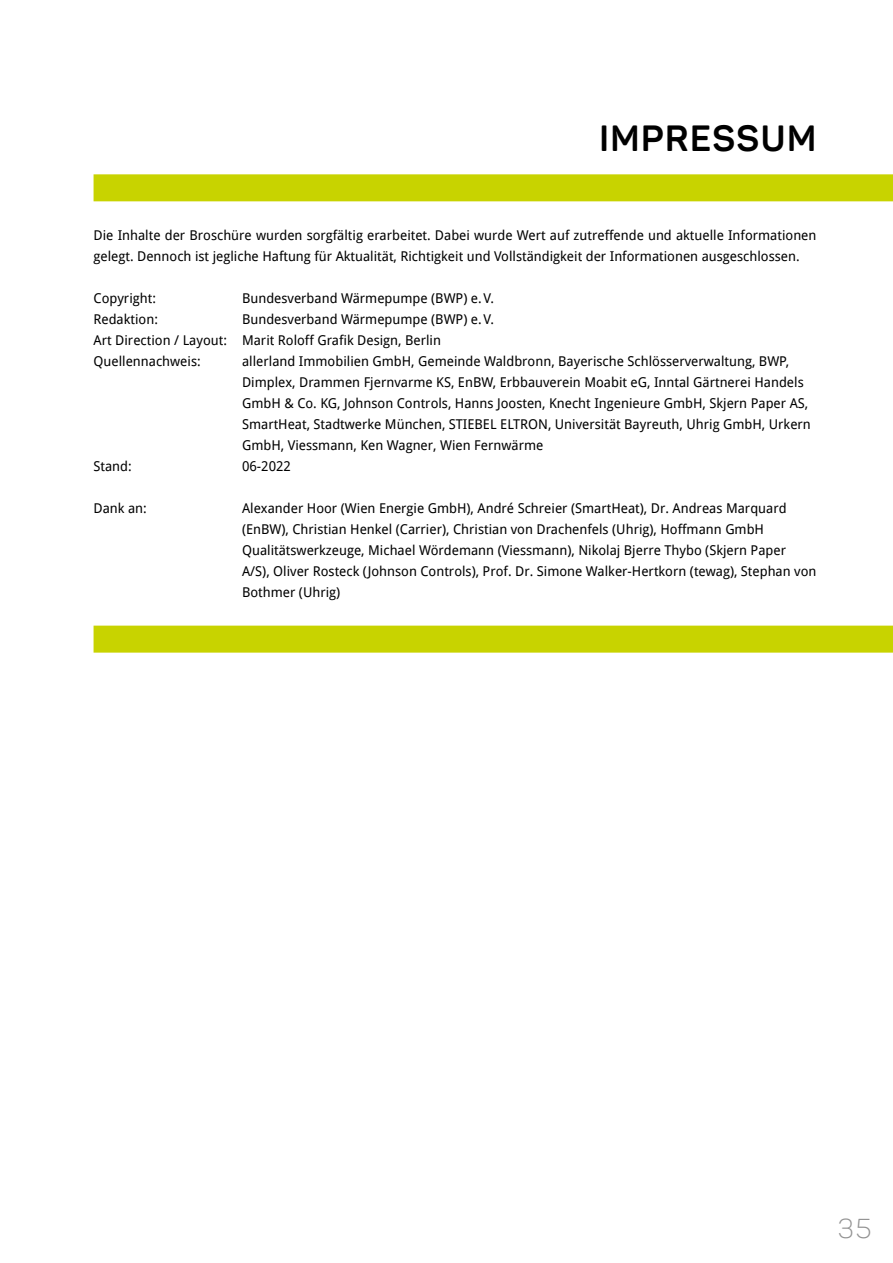
<style>
.page{position:relative;width:893px;height:1263px;background:#fff}
.page>*{position:absolute;margin:0;border:0;box-sizing:border-box;transform-origin:0 0}
.t1{font:700 36px "Panton";letter-spacing:.04em;color:#000}
.t2{font:300 27px "Panton";color:#929292}
.t3{font:13.5px/21px "Droid Sans";color:#000}
</style>
<div class="page">
<div style="left:94px;top:174px;width:799px;height:27px;background:#c8d300"></div>
<div style="left:94px;top:626px;width:799px;height:27px;background:#c8d300"></div>
<h1 class="t1" style="left:599px;top:115px;width:218px">IMPRESSUM</h1>
<p class="t3" style="left:94px;top:225px;width:724px">Die Inhalte der Broschüre wurden sorgfältig erarbeitet. Dabei wurde Wert auf zutreffende und aktuelle Informationen gelegt. Dennoch ist jegliche Haftung für Aktualität, Richtigkeit und Vollständigkeit der Informationen ausgeschlossen.</p>
<p class="t3" style="left:94px;top:288px;width:64px">Copyright:</p>
<p class="t3" style="left:242px;top:288px;width:254px">Bundesverband Wärmepumpe (BWP) e.V.</p>
<p class="t3" style="left:94px;top:309px;width:66px">Redaktion:</p>
<p class="t3" style="left:94px;top:309px;width:402px;text-indent:148px">Bundesverband Wärmepumpe (BWP) e.V.<br>Art Direction / Layout: Marit Roloff Grafik Design, Berlin<br>Quellennachweis:</p>
<p class="t3" style="left:242px;top:351px;width:570px">allerland Immobilien GmbH, Gemeinde Waldbronn, Bayerische Schlösserverwaltung, BWP, Dimplex, Drammen Fjernvarme KS, EnBW, Erbbauverein Moabit eG, Inntal Gärtnerei Handels GmbH &amp; Co. KG, Johnson Controls, Hanns Joosten, Knecht Ingenieure GmbH, Skjern Paper AS, SmartHeat, Stadtwerke München, STIEBEL ELTRON, Universität Bayreuth, Uhrig GmbH, Urkern GmbH, Viessmann, Ken Wagner, Wien Fernwärme</p>
<p class="t3" style="left:94px;top:456px;width:40px">Stand:</p>
<p class="t3" style="left:242px;top:456px;width:50px">06-2022</p>
<p class="t3" style="left:94px;top:498px;width:55px">Dank an:</p>
<p class="t3" style="left:242px;top:498px;width:576px">Alexander Hoor (Wien Energie GmbH), André Schreier (SmartHeat), Dr. Andreas Marquard (EnBW), Christian Henkel (Carrier), Christian von Drachenfels (Uhrig), Hoffmann GmbH Qualitätswerkzeuge, Michael Wördemann (Viessmann), Nikolaj Bjerre Thybo (Skjern Paper A/S), Oliver Rosteck (Johnson Controls), Prof. Dr. Simone Walker-Hertkorn (tewag), Stephan von Bothmer (Uhrig)</p>
<h2 class="t2" style="left:838px;top:1212px;width:35px">35</h2>
</div>
